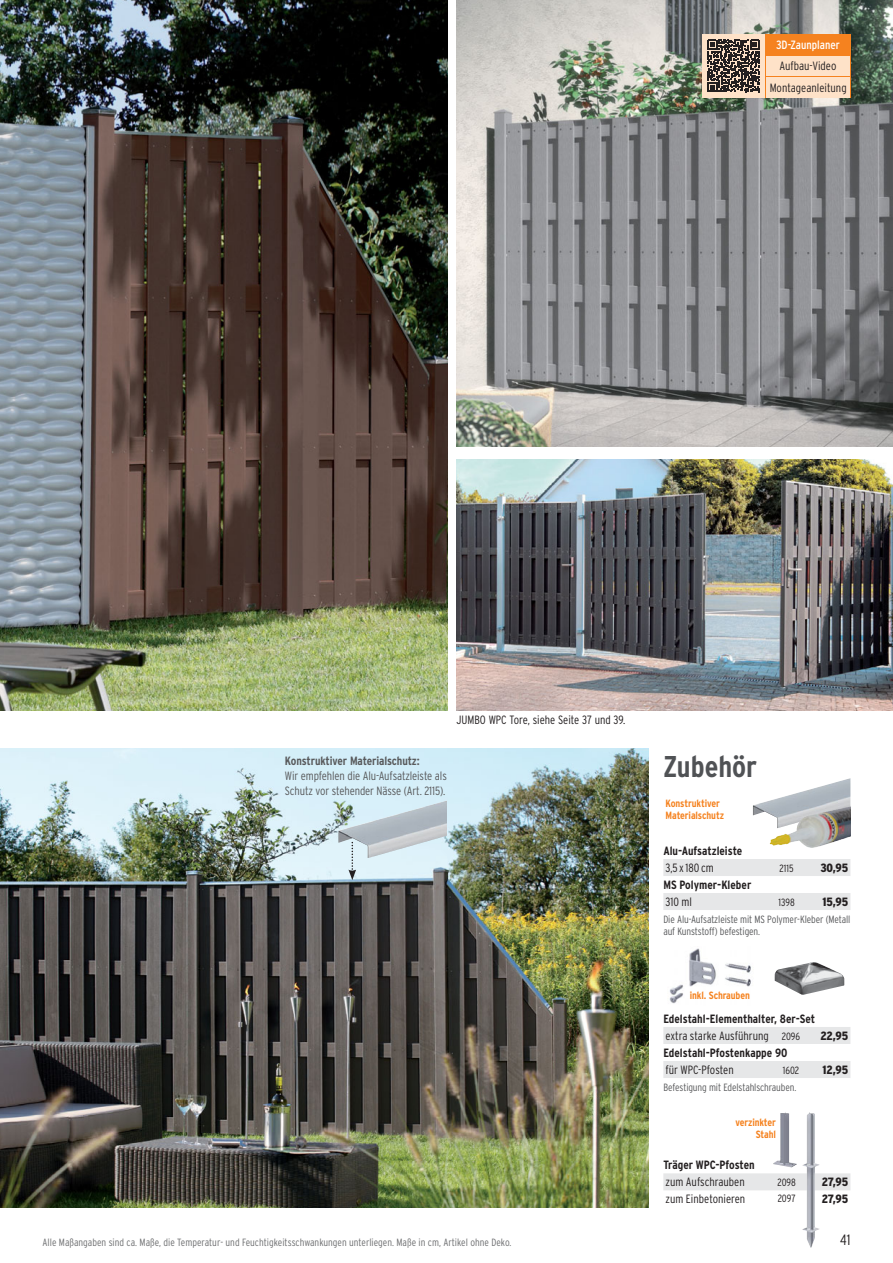
<style>
.page{position:relative;width:893px;height:1263px;background:#fff}
.page>*{position:absolute;margin:0;border:0;box-sizing:border-box;transform-origin:0 0}
.t1{font:700 condensed 30px "Interstate";color:#505255}
.t2{font:300 condensed 15px "Interstate";color:#231f20}
.t3{font:700 condensed 12px/17.1px "Interstate";color:#231f20}
.t4{font:300 condensed 12px/21.3px "Interstate";color:#231f20;text-align:center}
.t5{font:300 condensed 12px/15px "Interstate";letter-spacing:-.01em;color:#58595b}
.t6{font:900 condensed 12px "Interstate";letter-spacing:-.005em;color:#231f20}
.t7{font:700 condensed 12px "Interstate";letter-spacing:-.01em;color:#58595b}
.t8{font:condensed 12px "Interstate";color:#fff}
.t9{font:300 condensed 10.5px "Interstate";color:#6d6e70}
.t10{font:300 condensed 10.5px/12px "Interstate";letter-spacing:-.01em;color:#58595b}
.t11{font:700 condensed 10.5px/12px "Interstate";letter-spacing:-.01em;color:#f5821f;text-align:right}
.t12{font:300 condensed 10.5px "Interstate";color:#231f20}
.s1{font-weight:300}
.s2{font-weight:300;font-size:10.5px}
</style>
<div class="page">
<img style="left:456px;top:0;width:437px;height:446px">
<img style="left:0;top:0;width:448px;height:710px">
<div style="left:663px;top:1173px;width:187px;height:17px;background:#e6e7e8"></div>
<img style="left:773px;top:1112px;width:24px;height:55px">
<img style="left:802px;top:1112px;width:17px;height:136px">
<svg style="left:663px;top:859px;width:187px;height:51px"></svg>
<img style="left:753px;top:778px;width:97px;height:38px">
<img style="left:770px;top:805px;width:80px;height:43px">
<svg style="left:663px;top:1027px;width:187px;height:51px"></svg>
<img style="left:775px;top:962px;width:69px;height:33px">
<img style="left:669px;top:948px;width:82px;height:56px">
<img style="left:0;top:748px;width:648px;height:460px">
<img style="left:456px;top:459px;width:437px;height:251px">
<img style="left:338px;top:798px;width:108px;height:60px">
<svg style="left:348px;top:842px;width:8px;height:38px"></svg>
<div style="left:702px;top:34px;width:148px;height:64px;background:#fee2c8"></div>
<div style="left:765px;top:34px;width:85px;height:21px;background:#f5821f"></div>
<hr style="left:850px;top:34px;width:1px;height:42px;background:#f5821f">
<svg style="left:850px;top:77px;width:1px;height:21px"></svg>
<hr style="left:765px;top:76px;width:86px;height:1px;background:#f5821f">
<svg style="left:707px;top:40px;width:59px;height:58px"></svg>
<p class="t8" style="left:776px;top:41px;width:65px">3D-Zaunplaner</p>
<p class="t4" style="left:770px;top:57px;width:78px">Aufbau-Video<br>Montageanleitung</p>
<p class="t4" style="left:456px;top:710px;width:171px">JUMBO WPC Tore, siehe Seite 37 und 39.</p>
<p class="t7" style="left:285px;top:756px;width:136px">Konstruktiver Materialschutz:</p>
<p class="t5" style="left:285px;top:769px;width:163px">Wir empfehlen die Alu-Aufsatzleiste als<br>Schutz vor stehender Nässe (Art. 2115).</p>
<h1 class="t1" style="left:663px;top:755px;width:95px">Zubehör</h1>
<p class="t11" style="left:665px;top:798px;width:60px;text-align:left">Konstruktiver<br>Materialschutz</p>
<p class="t3" style="left:663px;top:843px;width:81px">Alu-Aufsatzleiste</p>
<p class="t4" style="left:665px;top:858px;width:50px">3,5 x 180 cm</p>
<p class="t12" style="left:780px;top:864px;width:16px">2115</p>
<p class="t6" style="left:820px;top:863px;width:29px">30,95</p>
<p class="t3" style="left:663px;top:877px;width:90px">MS Polymer-Kleber</p>
<p class="t4" style="left:665px;top:892px;width:28px">310 ml</p>
<p class="t12" style="left:779px;top:898px;width:18px">1398</p>
<p class="t6" style="left:822px;top:897px;width:27px">15,95</p>
<p class="t10" style="left:663px;top:914px;width:189px">Die Alu-Aufsatz leiste mit MS Polymer-Kleber (Metall auf Kunststoff) befestigen.</p>
<p class="t11" style="left:690px;top:990px;width:62px">inkl. Schrauben</p>
<p class="t3" style="left:663px;top:1011px;width:153px">Edelstahl-Elementhalter, 8er-Set <span class="s1">extra starke Ausführung</span> <span class="s2">2096</span></p>
<p class="t6" style="left:820px;top:1031px;width:29px">22,95</p>
<p class="t3" style="left:663px;top:1045px;width:126px">Edelstahl-Pfostenkappe 90</p>
<p class="t4" style="left:665px;top:1060px;width:70px">für WPC-Pfosten</p>
<p class="t12" style="left:783px;top:1066px;width:18px">1602</p>
<p class="t6" style="left:822px;top:1065px;width:27px">12,95</p>
<p class="t10" style="left:663px;top:1082px;width:134px">Befestigung mit Edelstahlschrauben.</p>
<p class="t11" style="left:735px;top:1117px;width:42px">verzinkter<br>Stahl</p>
<p class="t3" style="left:663px;top:1157px;width:93px">Träger WPC-Pfosten</p>
<p class="t4" style="left:665px;top:1172px;width:81px">zum Aufschrauben</p>
<p class="t12" style="left:777px;top:1178px;width:20px">2098</p>
<p class="t6" style="left:822px;top:1177px;width:28px">27,95</p>
<p class="t4" style="left:665px;top:1189px;width:81px">zum Einbetonieren</p>
<p class="t12" style="left:778px;top:1194px;width:19px">2097</p>
<p class="t6" style="left:822px;top:1194px;width:28px">27,95</p>
<p class="t9" style="left:43px;top:1238px;width:470px">Alle Maßangaben sind ca. Maße, die Temperatur- und Feuchtigkeitsschwankungen unterliegen. Maße in cm, Artikel ohne Deko.</p>
<p class="t2" style="left:840px;top:1234px;width:12px">41</p>
</div>
